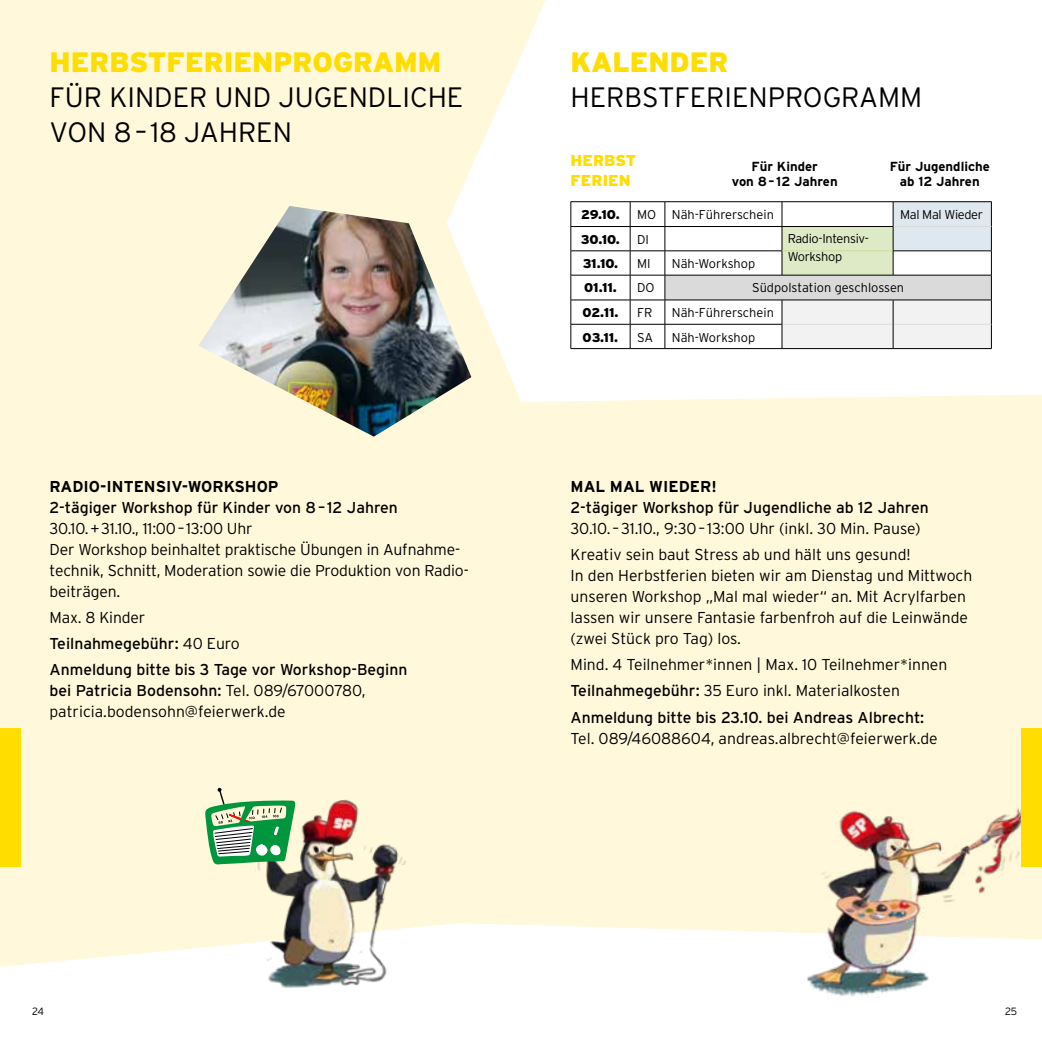
<style>
.page{position:relative;width:1042px;height:1042px;background:#fff8da}
.page>*{position:absolute;margin:0;border:0;box-sizing:border-box;transform-origin:0 0}
.t1{font:300 28px/35px "Interstate";color:#000}
.t2{font:900 28px "Interstate";color:#fd0}
.t3{font:300 15.75px/21px "Interstate";color:#000}
.t4{font:15.75px/26.2px "Interstate";color:#000}
.t5{font:700 15.75px "Interstate";color:#000}
.t6{font:900 15.75px/19.2px "Interstate";color:#fd0}
.t7{font:700 13.12px/15.8px "Interstate";color:#000;text-align:center}
.t8{font:300 12.78px "Interstate";color:#000}
.t9{font:900 12.78px "Interstate";color:#000}
.t10{font:300 12.78px/17.5px "Interstate";letter-spacing:-.025em;color:#000}
.t11{font:300 10.5px "Interstate";color:#000}
.s1{font-weight:300}
.s2{font-weight:400}
</style>
<div class="page">
<svg style="left:454px;top:0;width:588px;height:402px;background:#fefefa"></svg>
<svg style="left:0;top:923px;width:1042px;height:119px;background:#fffefa"></svg>
<div style="left:0;top:728px;width:20px;height:139px;background:#fd0"></div>
<img style="left:253px;top:799px;width:171px;height:233px">
<img style="left:807px;top:808px;width:218px;height:212px">
<div style="left:1021px;top:728px;width:21px;height:139px;background:#fd0"></div>
<hr style="left:570px;top:201px;width:60px;height:1px;background:#000">
<hr style="left:630px;top:201px;width:35px;height:1px;background:#000">
<hr style="left:665px;top:201px;width:117px;height:1px;background:#000">
<hr style="left:782px;top:201px;width:111px;height:1px;background:#000">
<hr style="left:893px;top:201px;width:98px;height:1px;background:#000">
<svg style="left:570px;top:202px;width:422px;height:147px;background:#e6e8e5"></svg>
<svg style="left:205px;top:787px;width:91px;height:77px"></svg>
<img style="left:199px;top:206px;width:272px;height:231px">
<h1 class="t2" style="left:50px;top:46px;width:393px">HERBSTFERIENPROGRAMM</h1>
<h1 class="t1" style="left:50px;top:79px;width:415px">FÜR KINDER UND JUGENDLICHE<br>VON 8– 18 JAHREN</h1>
<p class="t5" style="left:50px;top:477px;width:231px">RADIO-INTENSIV-WORKSHOP</p>
<p class="t4" style="left:50px;top:494px;width:350px">2-tägiger Workshop für Kinder von 8– 12 Jahren</p>
<p class="t3" style="left:50px;top:517px;width:421px">30.10.+31.10., 11:00–13:00 Uhr<br>Der Workshop beinhaltet praktische Übungen in Aufnahme&shy;technik, Schnitt, Moderation sowie die Produktion von Radio&shy;beiträgen.</p>
<p class="t4" style="left:50px;top:604px;width:359px"><span class="s1">Max. 8 Kinder<br></span>Teilnahmegebühr: <span class="s1">40 Euro<br></span>Anmeldung bitte bis 3 Tage vor Workshop-Beginn</p>
<p class="t3" style="left:50px;top:680px;width:317px"><span class="s2">bei Patricia Bodensohn:</span> Tel. 089/67000780, patricia.bodensohn@feierwerk.de</p>
<h1 class="t2" style="left:570px;top:46px;width:159px">KALENDER</h1>
<h1 class="t1" style="left:570px;top:79px;width:353px">HERBSTFERIENPROGRAMM</h1>
<p class="t6" style="left:570px;top:151px;width:67px">HERBST<br>FERIEN</p>
<p class="t7" style="left:732px;top:158px;width:107px">Für Kinder<br>von 8– 12 Jahren</p>
<p class="t7" style="left:889px;top:158px;width:102px">Für Jugendliche ab 12 Jahren</p>
<p class="t10" style="left:900px;top:205px;width:84px">Mal Mal Wieder</p>
<p class="t9" style="left:581px;top:207px;width:40px">29.10.</p>
<p class="t8" style="left:637px;top:207px;width:138px">MO Näh-Führerschein</p>
<p class="t9" style="left:581px;top:232px;width:41px">30.10.</p>
<p class="t8" style="left:637px;top:232px;width:13px">DI</p>
<p class="t9" style="left:583px;top:256px;width:37px">31.10.</p>
<p class="t8" style="left:637px;top:256px;width:15px">MI</p>
<p class="t8" style="left:672px;top:256px;width:85px">Näh-Workshop</p>
<p class="t9" style="left:584px;top:281px;width:34px">01.11.</p>
<p class="t8" style="left:637px;top:281px;width:19px">DO</p>
<p class="t8" style="left:752px;top:281px;width:154px">Südpolstation geschlossen</p>
<p class="t9" style="left:582px;top:305px;width:38px">02.11.</p>
<p class="t8" style="left:637px;top:306px;width:17px">FR</p>
<p class="t8" style="left:672px;top:306px;width:103px">Näh-Führerschein</p>
<p class="t9" style="left:582px;top:330px;width:37px">03.11.</p>
<p class="t8" style="left:637px;top:330px;width:17px">SA</p>
<p class="t8" style="left:672px;top:330px;width:85px">Näh-Workshop</p>
<p class="t10" style="left:788px;top:230px;width:83px">Radio-Intensiv-<br>Workshop</p>
<p class="t5" style="left:570px;top:477px;width:148px">MAL MAL WIEDER!</p>
<p class="t4" style="left:570px;top:494px;width:360px">2-tägiger Workshop für Jugendliche ab 12 Jahren</p>
<p class="t3" style="left:570px;top:515px;width:351px;line-height:26.2px">30.10. –31.10., 9:30– 13:00 Uhr (inkl. 30 Min. Pause)<br>Kreativ sein baut Stress ab und hält uns gesund!</p>
<p class="t3" style="left:570px;top:564px;width:403px">In den Herbstferien bieten wir am Dienstag und Mittwoch unseren Workshop „Mal mal wieder“ an. Mit Acrylfarben lassen wir unsere Fantasie farbenfroh auf die Leinwände (zwei Stück pro Tag) los.</p>
<p class="t3" style="left:570px;top:651px;width:378px;line-height:26.2px">Mind. 4 Teilnehmer*innen | Max. 10 Teilnehmer*innen<br><span class="s2">Teilnahmegebühr:</span> 35 Euro inkl. Materialkosten<br><span class="s2">Anmeldung bitte bis 23.10. bei Andreas Albrecht:</span></p>
<p class="t3" style="left:570px;top:727px;width:369px">Tel. 089/46088604, andreas.albrecht@feierwerk.de</p>
<p class="t11" style="left:32px;top:1005px;width:13px">24</p>
<p class="t11" style="left:1005px;top:1005px;width:14px">25</p>
</div>
